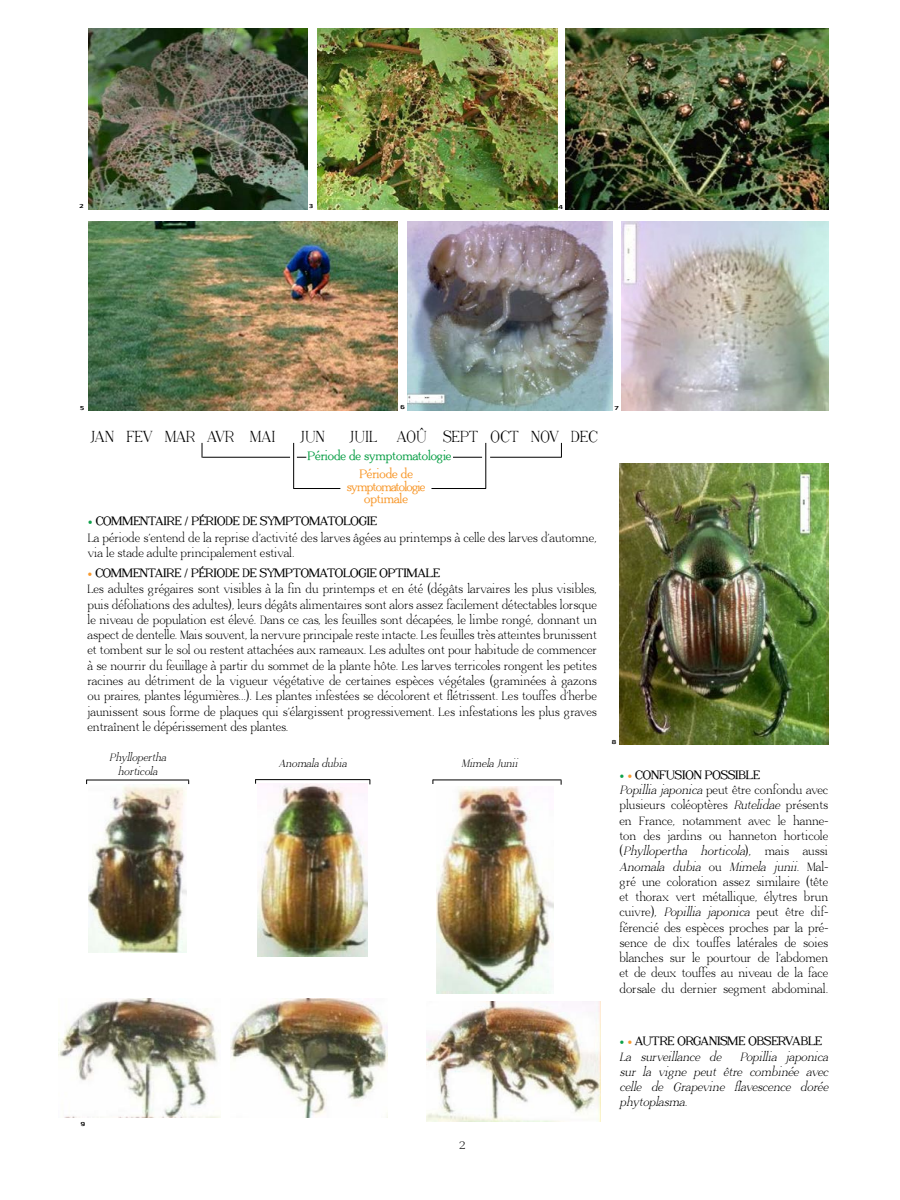
<style>
.page{position:relative;width:900px;height:1200px;background:#fff}
.page>*{position:absolute;margin:0;border:0;box-sizing:border-box;transform-origin:0 0}
.t1{font:16.95px "Adega Serif";letter-spacing:-.01em;color:#000}
.t2{font:14.1px "Adega Serif";color:#000}
.t3{font:12.75px/15.3px "Adega Serif";color:#000}
.t4{font:italic 12.75px/15.3px "Adega Serif";color:#000;text-align:justify}
.t5{font:700 12.75px/15.3px "Adega Serif";color:#000}
.t6{font:700 12.75px/12.8px "Adega Serif";letter-spacing:-.025em;color:#f89a2f;text-align:center}
.t7{font:700 12.75px "Adega Serif";color:#0fa14a}
.t8{font:italic 11.25px/13.5px "Adega Serif";color:#000;text-align:center}
.t9{font:5.7px "Doppio One";color:#000;scale:1.5 1}
.s1{font-family:"Minion Pro";color:#0fa14a}
.s2{font-weight:700}
.s3{font-family:"Minion Pro"}
.s4{font-family:"Minion Pro";color:#f89a2f}
.s5{font-style:italic}
.s6{font-family:"Minion Pro";font-weight:400;color:#0fa14a}
.s7{font-family:"Minion Pro";font-weight:400;color:#f89a2f}
.s8{font-weight:400;font-style:italic}
</style>
<div class="page">
<img style="left:317px;top:29px;width:240px;height:180px">
<img style="left:566px;top:29px;width:263px;height:180px">
<img style="left:89px;top:222px;width:308px;height:189px">
<img style="left:620px;top:463px;width:208px;height:282px">
<img style="left:408px;top:222px;width:204px;height:189px">
<img style="left:621px;top:222px;width:207px;height:188px">
<svg style="left:202px;top:443px;width:1px;height:14px"></svg>
<hr style="left:202px;top:457px;width:88px;height:1px;background:#000">
<hr style="left:403px;top:457px;width:79px;height:1px;background:#000">
<hr style="left:294px;top:488px;width:46px;height:1px;background:#000">
<hr style="left:431px;top:488px;width:55px;height:1px;background:#000">
<hr style="left:293px;top:443px;width:1px;height:46px;background:#000">
<hr style="left:485px;top:443px;width:1px;height:45px;background:#000">
<div style="left:306px;top:451px;width:147px;height:15px;background:#fff"></div>
<svg style="left:561px;top:443px;width:1px;height:15px"></svg>
<hr style="left:490px;top:457px;width:71px;height:1px;background:#000">
<hr style="left:87px;top:780px;width:102px;height:1px;background:#000">
<img style="left:88px;top:785px;width:99px;height:167px">
<img style="left:257px;top:784px;width:111px;height:172px">
<img style="left:436px;top:787px;width:118px;height:206px">
<hr style="left:256px;top:779px;width:114px;height:1px;background:#000">
<hr style="left:433px;top:780px;width:128px;height:1px;background:#000">
<img style="left:58px;top:998px;width:163px;height:120px">
<img style="left:231px;top:998px;width:156px;height:120px">
<img style="left:427px;top:1002px;width:174px;height:120px">
<img style="left:88px;top:29px;width:220px;height:180px">
<p class="t9" style="left:79px;top:203px;width:5px">2</p>
<p class="t9" style="left:80px;top:404px;width:5px">5</p>
<p class="t9" style="left:309px;top:203px;width:5px">3</p>
<p class="t9" style="left:558px;top:204px;width:5px">4</p>
<p class="t9" style="left:400px;top:404px;width:5px">6</p>
<p class="t9" style="left:615px;top:404px;width:4px">7</p>
<h1 class="t1" style="left:90px;top:426px;width:187px">JAN FEV MAR AVR MAI</h1>
<h1 class="t1" style="left:299px;top:426px;width:27px">JUN</h1>
<h1 class="t1" style="left:349px;top:426px;width:250px">JUIL AOÛ SEPT OCT NOV DEC</h1>
<p class="t6" style="left:347px;top:467px;width:80px">Période de symptomatologie optimale</p>
<p class="t7" style="left:308px;top:448px;width:145px">Période de symptomatologie</p>
<p class="t3" style="left:88px;top:512px;width:510px;line-height:16.6px"><span class="s1">•</span> <span class="s2">COMMENTAIRE</span> <span class="s3">/</span> <span class="s2">PÉRIODE DE SYMPTOMATOLOGIE<br></span>La période s’entend de la reprise d’activité des larves âgées au printemps à celle des larves d’automne,</p>
<p class="t3" style="left:88px;top:545px;width:208px">via le stade adulte principalement estival.</p>
<p class="t3" style="left:88px;top:564px;width:511px;line-height:16.6px"><span class="s4">•</span> <span class="s2">COMMENTAIRE</span> <span class="s3">/</span> <span class="s2">PÉRIODE DE SYMPTOMATOLOGIE OPTIMALE<br></span>Les adultes grégaires sont visibles à la fin du printemps et en été (dégâts larvaires les plus visibles,</p>
<p class="t3" style="left:88px;top:597px;width:511px;text-align:justify">puis défoliations des adultes), leurs dégâts alimentaires sont alors assez facilement détectables lorsque le niveau de population est élevé. Dans ce cas, les feuilles sont décapées, le limbe rongé, donnant un aspect de dentelle. Mais souvent, la nervure principale reste intacte. Les feuilles très atteintes brunissent et tombent sur le sol ou restent attachées aux rameaux. Les adultes ont pour habitude de commencer à se nourrir du feuillage à partir du sommet de la plante hôte. Les larves terricoles rongent les petites racines au détriment de la vigueur végétative de certaines espèces végétales (graminées à gazons ou praires, plantes légumières...). Les plantes infestées se décolorent et flétrissent. Les touffes d’herbe jaunissent sous forme de plaques qui s’élargissent progressivement. Les infestations les plus graves entraînent le dépérissement des plantes.</p>
<p class="t8" style="left:109px;top:751px;width:58px">Phyllopertha horticola</p>
<p class="t8" style="left:279px;top:757px;width:69px">Anomala dubia</p>
<p class="t8" style="left:462px;top:757px;width:58px">Mimela Junii</p>
<p class="t9" style="left:611px;top:738px;width:5px">8</p>
<p class="t3" style="left:620px;top:767px;width:210px"><span class="s1">•</span> <span class="s4">•</span> <span class="s2">CONFUSION POSSIBLE<br></span><span class="s5">Popillia japonica</span> peut être confondu avec plusieurs coléoptères <span class="s5">Rutelidae</span> présents en France, notamment avec le hanne&shy;ton des jardins ou hanneton horticole (<span class="s5">Phyllopertha horticola</span>), mais aussi <span class="s5">Anomala dubia</span> ou <span class="s5">Mimela junii</span>. Mal&shy;gré une coloration assez similaire (tête et thorax vert métallique, élytres brun cuivre), <span class="s5">Popillia japonica</span> peut être dif&shy;férencié des espèces proches par la pré&shy;sence de dix touffes latérales de soies blanches sur le pourtour de l’abdomen et de deux touffes au niveau de la face dorsale du dernier segment abdominal.</p>
<p class="t9" style="left:81px;top:1120px;width:5px">9</p>
<p class="t2" style="left:459px;top:1136px;width:8px">2</p>
<p class="t5" style="left:620px;top:1033px;width:204px"><span class="s6">•</span> <span class="s7">•</span> AUTRE ORGANISME OBSERVABLE<br><span class="s8">La surveillance de</span></p>
<p class="t4" style="left:620px;top:1049px;width:210px;text-indent:120px">Popillia japonica sur la vigne peut être combinée avec celle de Grapevine flavescence dorée phytoplasma.</p>
</div>
